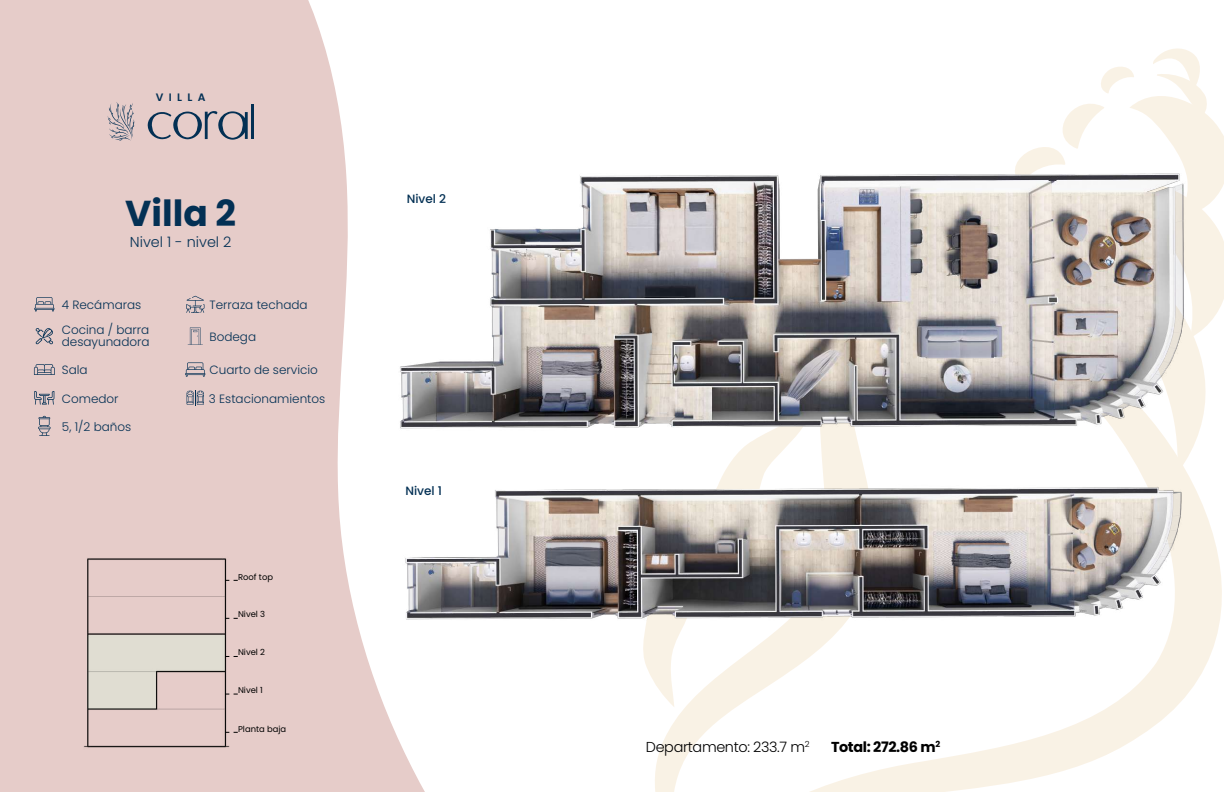
<style>
.page{position:relative;width:1224px;height:792px;background:#fff}
.page>*{position:absolute;margin:0;border:0;box-sizing:border-box;transform-origin:0 0}
.t1{font:700 36px "Poppins";color:#033054}
.t2{font:300 14.4px "Poppins";letter-spacing:-.025em;color:#000}
.t3{font:700 14.4px "Poppins";letter-spacing:-.025em;color:#000}
.t4{font:300 14.4px "Poppins";color:#033054}
.t5{font:300 12px/12px "Poppins";color:#033054}
.t6{font:500 12px "Poppins";color:#033054}
.t7{font:600 10.8px "Poppins";letter-spacing:.5em;color:#033054}
.t8{font:8.4px "Poppins";color:#000}
</style>
<div class="page">
<svg style="left:889px;top:338px;width:333px;height:454px"></svg>
<svg style="left:655px;top:438px;width:234px;height:354px"></svg>
<svg style="left:1015px;top:48px;width:209px;height:290px"></svg>
<svg style="left:643px;top:438px;width:179px;height:269px"></svg>
<div style="left:0;top:0;width:209px;height:792px;background:#e6ccc9"></div>
<svg style="left:209px;top:0;width:216px;height:792px;fill:#e6ccc9"></svg>
<svg style="left:34px;top:297px;width:20px;height:14px"></svg>
<svg style="left:185px;top:362px;width:20px;height:15px"></svg>
<svg style="left:36px;top:328px;width:17px;height:16px"></svg>
<svg style="left:34px;top:391px;width:20px;height:14px"></svg>
<svg style="left:34px;top:364px;width:21px;height:11px"></svg>
<svg style="left:186px;top:296px;width:18px;height:17px"></svg>
<svg style="left:38px;top:416px;width:13px;height:20px"></svg>
<svg style="left:188px;top:328px;width:15px;height:17px"></svg>
<svg style="left:187px;top:390px;width:17px;height:16px"></svg>
<img style="left:75px;top:550px;width:162px;height:206px">
<svg style="left:225px;top:580px;width:13px;height:1px"></svg>
<svg style="left:225px;top:618px;width:13px;height:1px"></svg>
<svg style="left:87px;top:635px;width:151px;height:74px"></svg>
<svg style="left:225px;top:732px;width:13px;height:1px"></svg>
<svg style="left:108px;top:102px;width:26px;height:39px"></svg>
<svg style="left:147px;top:111px;width:101px;height:29px"></svg>
<hr style="left:251px;top:104px;width:2px;height:35px;background:#033054">
<img style="left:394px;top:167px;width:794px;height:271px">
<img style="left:394px;top:475px;width:794px;height:150px">
<p class="t7" style="left:156px;top:91px;width:51px">VILLA</p>
<h1 class="t1" style="left:125px;top:193px;width:112px">Villa 2</h1>
<p class="t4" style="left:130px;top:234px;width:103px">Nivel 1 - nivel 2</p>
<p class="t5" style="left:62px;top:299px;width:81px">4 Recámaras</p>
<p class="t5" style="left:210px;top:299px;width:100px">Terraza techada</p>
<p class="t5" style="left:62px;top:324px;width:89px">Cocina / barra desayunadora</p>
<p class="t5" style="left:62px;top:364px;width:27px">Sala</p>
<p class="t5" style="left:62px;top:393px;width:58px">Comedor</p>
<p class="t5" style="left:209px;top:393px;width:118px">3 Estacionamientos</p>
<p class="t5" style="left:210px;top:331px;width:48px">Bodega</p>
<p class="t5" style="left:210px;top:363px;width:110px">Cuarto de servicio</p>
<p class="t5" style="left:62px;top:421px;width:71px">5, 1/2 baños</p>
<p class="t8" style="left:238px;top:572px;width:36px">Roof top</p>
<p class="t8" style="left:238px;top:609px;width:29px">Nivel 3</p>
<p class="t8" style="left:238px;top:648px;width:29px">Nivel 2</p>
<p class="t8" style="left:238px;top:685px;width:26px">Nivel 1</p>
<p class="t8" style="left:238px;top:724px;width:50px">Planta baja</p>
<p class="t6" style="left:407px;top:192px;width:41px">Nivel 2</p>
<p class="t6" style="left:405px;top:484px;width:38px">Nivel 1</p>
<p class="t2" style="left:646px;top:739px;width:165px">Departamento: 233.7 m<sup>2</sup></p>
<p class="t3" style="left:831px;top:739px;width:111px">Total: 272.86 m<sup>2</sup></p>
</div>
